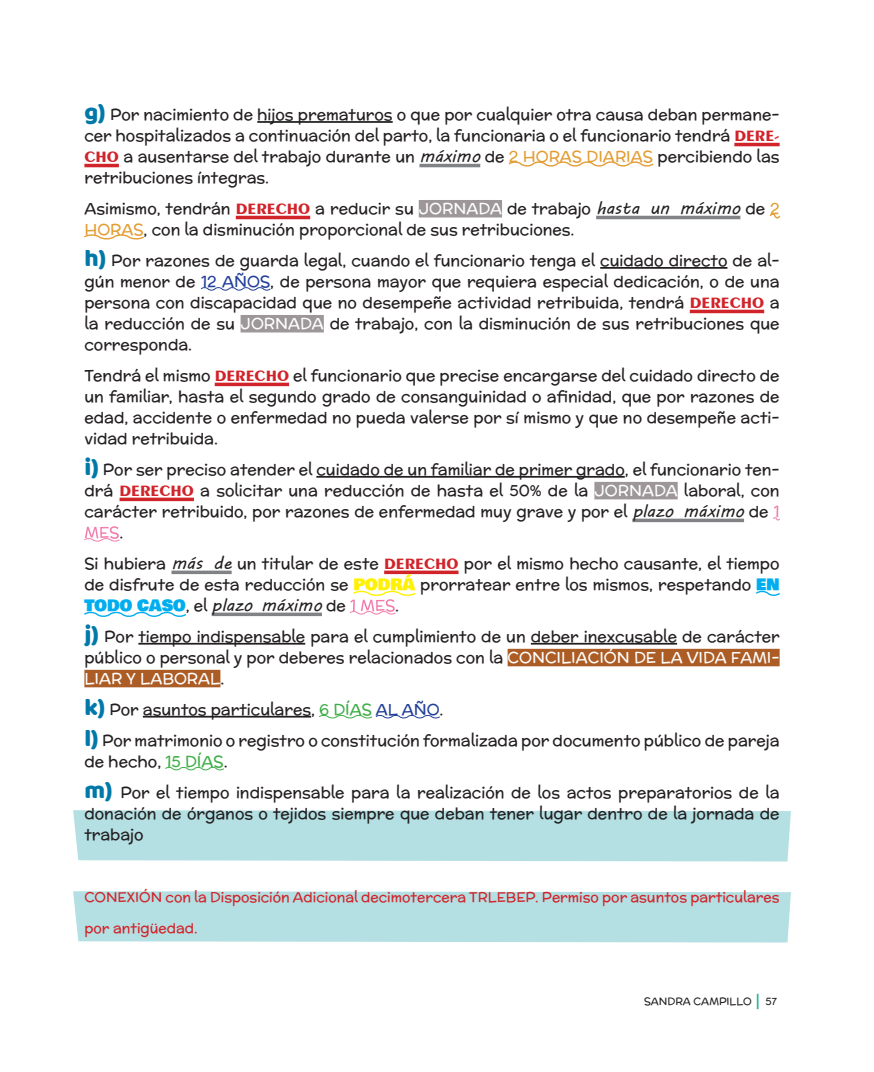
<style>
.page{position:relative;width:874px;height:1072px;background:#fff}
.page>*{position:absolute;margin:0;border:0;box-sizing:border-box;transform-origin:0 0}
.t1{font:17.5px "MV Boli";color:#231f20}
.t2{font:15.75px/21px "Mc Laren";color:#231f20;text-align:justify}
.t3{font:14px "Mc Laren";color:#d1232a}
.t4{font:10.5px "Mc Laren";color:#231f20}
.s1{font-family:"Baloo Bhai";font-size:24.5px;color:#0079a9}
.s2{font-family:"Exotic 350 BT";font-weight:700;color:#d1232a}
.s3{font-family:"MV Boli";font-size:17.5px}
.s4{color:#e39d33}
.s5{color:#fff}
.s6{color:#223f99}
.s7{font-family:"Bowlby One SC";color:#fff101}
.s8{font-family:"Bowlby One SC";color:#00aeef}
.s9{font-family:"Bowlby One SC";font-size:15.75px;color:#00aeef}
.s10{font-family:"Mc Laren";font-size:15.75px}
.s11{font-family:"Mc Laren";font-size:15.75px;color:#fff}
.s12{color:#40ae49}
</style>
<div class="page">
<svg style="left:756px;top:993px;width:2px;height:16px"></svg>
<div style="left:73px;top:810px;width:717px;height:51px;background:#b4e0e3"></div>
<div style="left:73px;top:891px;width:717px;height:51px;background:#b4e0e3"></div>
<hr style="left:257px;top:121px;width:135px;height:2px;background:#231f20">
<hr style="left:734px;top:143px;width:45px;height:3px;background:#d1232a">
<hr style="left:84px;top:164px;width:35px;height:3px;background:#d1232a">
<hr style="left:419px;top:164px;width:61px;height:3px;background:#808285">
<svg style="left:508px;top:161px;width:146px;height:6px"></svg>
<hr style="left:236px;top:216px;width:74px;height:3px;background:#d1232a">
<div style="left:418px;top:200px;width:84px;height:17px;background:#9d979a"></div>
<hr style="left:596px;top:216px;width:144px;height:3px;background:#808285">
<svg style="left:769px;top:213px;width:12px;height:6px"></svg>
<svg style="left:84px;top:234px;width:60px;height:6px"></svg>
<hr style="left:600px;top:267px;width:127px;height:2px;background:#231f20">
<svg style="left:200px;top:287px;width:71px;height:4px"></svg>
<hr style="left:689px;top:310px;width:74px;height:3px;background:#d1232a">
<div style="left:240px;top:315px;width:84px;height:17px;background:#9d979a"></div>
<svg style="left:214px;top:382px;width:75px;height:4px"></svg>
<hr style="left:316px;top:476px;width:308px;height:1px;background:#231f20">
<svg style="left:119px;top:497px;width:75px;height:4px"></svg>
<div style="left:594px;top:482px;width:83px;height:17px;background:#9d979a"></div>
<svg style="left:632px;top:518px;width:111px;height:4px"></svg>
<svg style="left:773px;top:517px;width:7px;height:4px"></svg>
<svg style="left:84px;top:538px;width:36px;height:4px"></svg>
<svg style="left:171px;top:570px;width:60px;height:4px"></svg>
<svg style="left:384px;top:570px;width:74px;height:4px"></svg>
<svg style="left:353px;top:590px;width:63px;height:6px"></svg>
<svg style="left:756px;top:591px;width:24px;height:5px"></svg>
<svg style="left:84px;top:611px;width:103px;height:6px"></svg>
<svg style="left:211px;top:612px;width:111px;height:4px"></svg>
<svg style="left:349px;top:611px;width:47px;height:4px"></svg>
<hr style="left:138px;top:643px;width:167px;height:1px;background:#231f20">
<hr style="left:530px;top:643px;width:146px;height:1px;background:#231f20">
<div style="left:507px;top:649px;width:272px;height:17px;background:#ac5c25"></div>
<div style="left:84px;top:670px;width:136px;height:17px;background:#ac5c25"></div>
<hr style="left:143px;top:715px;width:168px;height:2px;background:#231f20">
<svg style="left:319px;top:715px;width:121px;height:4px"></svg>
<svg style="left:165px;top:766px;width:59px;height:5px"></svg>
<p class="t2" style="left:84px;top:104px;width:696px"><span class="s1">g)</span> Por nacimiento de hijos prematuros o que por cualquier otra causa deban permane&shy;cer hospitalizados a continuación del parto, la funcionaria o el funcionario tendrá <span class="s2">DERE-CHO</span> a ausentarse del trabajo durante un <span class="s3">máximo</span> de <span class="s4">2 HORAS DIARIAS</span> percibiendo las retribuciones íntegras.</p>
<p class="t2" style="left:84px;top:198px;width:696px">Asimismo, tendrán <span class="s2">DERECHO</span> a reducir su <span class="s5">JORNADA</span> de trabajo <span class="s3">hasta un máximo</span> de <span class="s4">2<br>HORAS</span>, con la disminución proporcional de sus retribuciones.</p>
<p class="t2" style="left:84px;top:250px;width:696px"><span class="s1">h)</span> Por razones de guarda legal, cuando el funcionario tenga el cuidado directo de al&shy;gún menor de <span class="s6">12 AÑOS</span>, de persona mayor que requiera especial dedicación, o de una persona con discapacidad que no desempeñe actividad retribuida, tendrá <span class="s2">DERECHO</span> a la reducción de su <span class="s5">JORNADA</span> de trabajo, con la disminución de sus retribuciones que corresponda.</p>
<p class="t2" style="left:84px;top:365px;width:696px">Tendrá el mismo <span class="s2">DERECHO</span> el funcionario que precise encargarse del cuidado directo de un familiar, hasta el segundo grado de consanguinidad o afinidad, que por razones de edad, accidente o enfermedad no pueda valerse por sí mismo y que no desempeñe acti&shy;vidad retribuida.</p>
<p class="t2" style="left:84px;top:458px;width:696px"><span class="s1">i)</span> Por ser preciso atender el cuidado de un familiar de primer grado, el funcionario ten&shy;drá <span class="s2">DERECHO</span> a solicitar una reducción de hasta el 50% de la <span class="s5">JORNADA</span> laboral, con carácter retribuido, por razones de enfermedad muy grave y por el <span class="s3">plazo máximo</span> de <span class="s5">1<br>MES</span>.</p>
<p class="t2" style="left:84px;top:552px;width:696px">Si hubiera <span class="s3">más de</span> un titular de este <span class="s2">DERECHO</span> por el mismo hecho causante, el tiempo de disfrute de esta reducción se <span class="s7">PODRÁ</span> prorratear entre los mismos, respetando <span class="s8">EN</span></p>
<p class="t1" style="left:84px;top:593px;width:316px"><span class="s9">TODO CASO</span><span class="s10">, el</span> plazo máximo <span class="s10">de</span> <span class="s11">1 MES</span><span class="s10">.</span></p>
<p class="t2" style="left:84px;top:625px;width:696px"><span class="s1">j)</span> Por tiempo indispensable para el cumplimiento de un deber inexcusable de carácter público o personal y por deberes relacionados con la <span class="s5">CONCILIACIÓN DE LA VIDA FAMI-LIAR Y LABORAL</span>.</p>
<p class="t2" style="left:84px;top:698px;width:360px"><span class="s1">k)</span> Por asuntos particulares, <span class="s12">6 DÍAS</span> <span class="s6">AL AÑO</span>.</p>
<p class="t2" style="left:84px;top:729px;width:696px"><span class="s1">l)</span> Por matrimonio o registro o constitución formalizada por documento público de pareja de hecho, <span class="s12">15 DÍAS</span>.</p>
<p class="t2" style="left:84px;top:781px;width:696px"><span class="s1">m)</span> Por el tiempo indispensable para la realización de los actos preparatorios de la donación de órganos o tejidos siempre que deban tener lugar dentro de la jornada de trabajo</p>
<p class="t3" style="left:84px;top:886px;width:696px">CONEXIÓN con la Disposición Adicional decimotercera TRLEBEP. Permiso por asuntos particulares</p>
<p class="t3" style="left:84px;top:917px;width:115px">por antigüedad.</p>
<p class="t4" style="left:643px;top:993px;width:109px">SANDRA CAMPILLO</p>
<p class="t4" style="left:765px;top:993px;width:13px">57</p>
</div>
